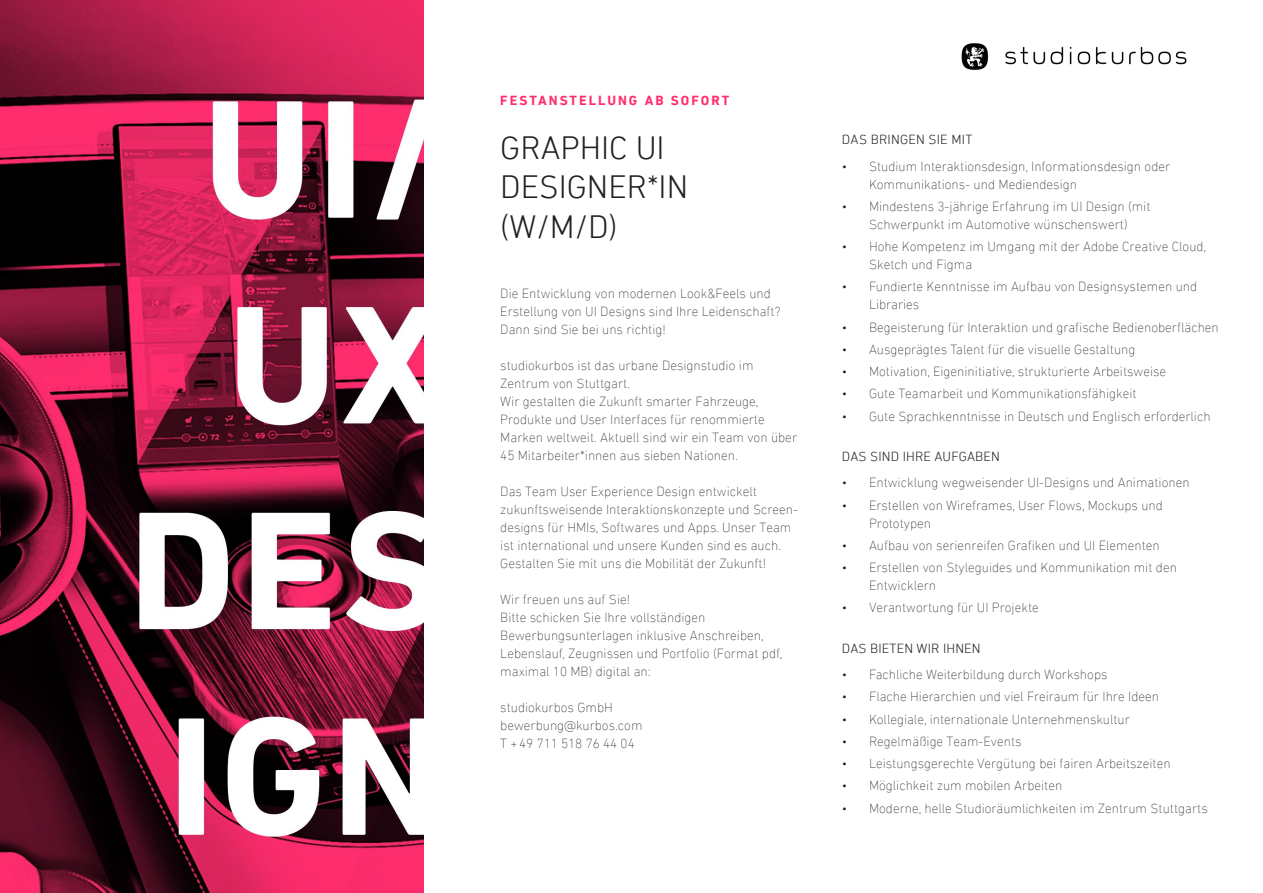
<style>
.page{position:relative;width:1263px;height:893px;background:#fff}
.page>*{position:absolute;margin:0;border:0;box-sizing:border-box;transform-origin:0 0}
.t1{font:300 33px "DIN Next LT Pro";color:#231f20}
.Text{font:200 13.5px/18px "DIN Next LT Pro";color:#231f20}
._02_Unterüberschrift{font:300 13.5px "DIN Next LT Pro";letter-spacing:.01em;color:#231f20}
.t2{font:700 13.5px "DIN Next LT Pro";letter-spacing:.15em;color:#ff2d6e}
</style>
<div class="page">
<img style="left:0;top:0;width:423px;height:893px">
<img style="left:961px;top:43px;width:225px;height:27px">
<p class="t2" style="left:500px;top:92px;width:231px">FESTANSTELLUNG AB SOFORT</p>
<p class="t1" style="left:500px;top:129px;width:166px">GRAPHIC UI</p>
<p class="t1" style="left:500px;top:168px;width:189px">DESIGNER*IN</p>
<p class="t1" style="left:500px;top:208px;width:119px">(W/M/D)</p>
<p class="Text" style="left:500px;top:284px;width:282px">Die Entwicklung von modernen Look&amp;Feels und<br>Erstellung von UI Designs sind Ihre Leidenschaft?<br>Dann sind Sie bei uns richtig!</p>
<p class="Text" style="left:500px;top:356px;width:255px">studiokurbos ist das urbane Designstudio im<br>Zentrum von Stuttgart.</p>
<p class="Text" style="left:500px;top:392px;width:298px">Wir gestalten die Zukunft smarter Fahrzeuge, Produkte und User Interfaces für renommierte Marken weltweit. Aktuell sind wir ein Team von über 45 Mitarbeiter*innen aus sieben Nationen.</p>
<p class="Text" style="left:500px;top:482px;width:299px">Das Team User Experience Design entwickelt zukunftsweisende Interaktionskonzepte und Screen&shy;designs für HMIs, Softwares und Apps. Unser Team ist international und unsere Kunden sind es auch.<br>Gestalten Sie mit uns die Mobilität der Zukunft!</p>
<p class="Text" style="left:500px;top:590px;width:131px">Wir freuen uns auf Sie!</p>
<p class="Text" style="left:500px;top:608px;width:284px">Bitte schicken Sie Ihre vollständigen Bewerbungsunterlagen inklusive Anschreiben, Lebenslauf, Zeugnissen und Portfolio (Format pdf, maximal 10 MB) digital an:</p>
<p class="Text" style="left:500px;top:698px;width:114px">studiokurbos GmbH</p>
<p class="Text" style="left:500px;top:716px;width:144px">bewerbung@kurbos.com</p>
<p class="Text" style="left:500px;top:734px;width:136px">T +49 711 518 76 44 04</p>
<p class="_02_Unterüberschrift" style="left:842px;top:132px;width:132px">DAS BRINGEN SIE MIT</p>
<p class="Text" style="left:869px;top:157px;width:303px;text-indent:-27px">• Studium Interaktionsdesign, Informationsdesign oder<br>Kommunikations- und Mediendesign</p>
<p class="Text" style="left:842px;top:197px;width:310px;text-align:center">• Mindestens 3-jährige Erfahrung im UI Design (mit<br>Schwerpunkt im Automotive wünschenswert)</p>
<p class="Text" style="left:869px;top:237px;width:339px;text-indent:-27px">• Hohe Kompetenz im Umgang mit der Adobe Creative Cloud,<br>Sketch und Figma</p>
<p class="Text" style="left:869px;top:278px;width:330px;text-indent:-27px">• Fundierte Kenntnisse im Aufbau von Designsystemen und<br>Libraries</p>
<p class="Text" style="left:842px;top:318px;width:378px">• Begeisterung für Interaktion und grafische Bedienoberflächen</p>
<p class="Text" style="left:842px;top:340px;width:295px">• Ausgeprägtes Talent für die visuelle Gestaltung</p>
<p class="Text" style="left:842px;top:362px;width:326px">• Motivation, Eigeninitiative, strukturierte Arbeitsweise</p>
<p class="Text" style="left:842px;top:385px;width:296px">• Gute Teamarbeit und Kommunikationsfähigkeit</p>
<p class="Text" style="left:842px;top:407px;width:370px">• Gute Sprachkenntnisse in Deutsch und Englisch erforderlich</p>
<p class="_02_Unterüberschrift" style="left:842px;top:448px;width:159px">DAS SIND IHRE AUFGABEN</p>
<p class="Text" style="left:842px;top:474px;width:349px">• Entwicklung wegweisender UI-Designs und Animationen</p>
<p class="Text" style="left:869px;top:496px;width:295px;text-indent:-27px">• Erstellen von Wireframes, User Flows, Mockups und<br>Prototypen</p>
<p class="Text" style="left:842px;top:536px;width:319px">• Aufbau von serienreifen Grafiken und UI Elementen</p>
<p class="Text" style="left:869px;top:558px;width:309px;text-indent:-27px">• Erstellen von Styleguides und Kommunikation mit den<br>Entwicklern</p>
<p class="Text" style="left:842px;top:599px;width:198px">• Verantwortung für UI Projekte</p>
<p class="_02_Unterüberschrift" style="left:842px;top:640px;width:140px">DAS BIETEN WIR IHNEN</p>
<p class="Text" style="left:842px;top:665px;width:267px">• Fachliche Weiterbildung durch Workshops</p>
<p class="Text" style="left:842px;top:688px;width:319px">• Flache Hierarchien und viel Freiraum für Ihre Ideen</p>
<p class="Text" style="left:842px;top:710px;width:289px">• Kollegiale, internationale Unternehmenskultur</p>
<p class="Text" style="left:842px;top:732px;width:181px">• Regelmäßige Team-Events</p>
<p class="Text" style="left:842px;top:754px;width:330px">• Leistungsgerechte Vergütung bei fairen Arbeitszeiten</p>
<p class="Text" style="left:842px;top:777px;width:222px">• Möglichkeit zum mobilen Arbeiten</p>
<p class="Text" style="left:842px;top:799px;width:367px">• Moderne, helle Studioräumlichkeiten im Zentrum Stuttgarts</p>
</div>
